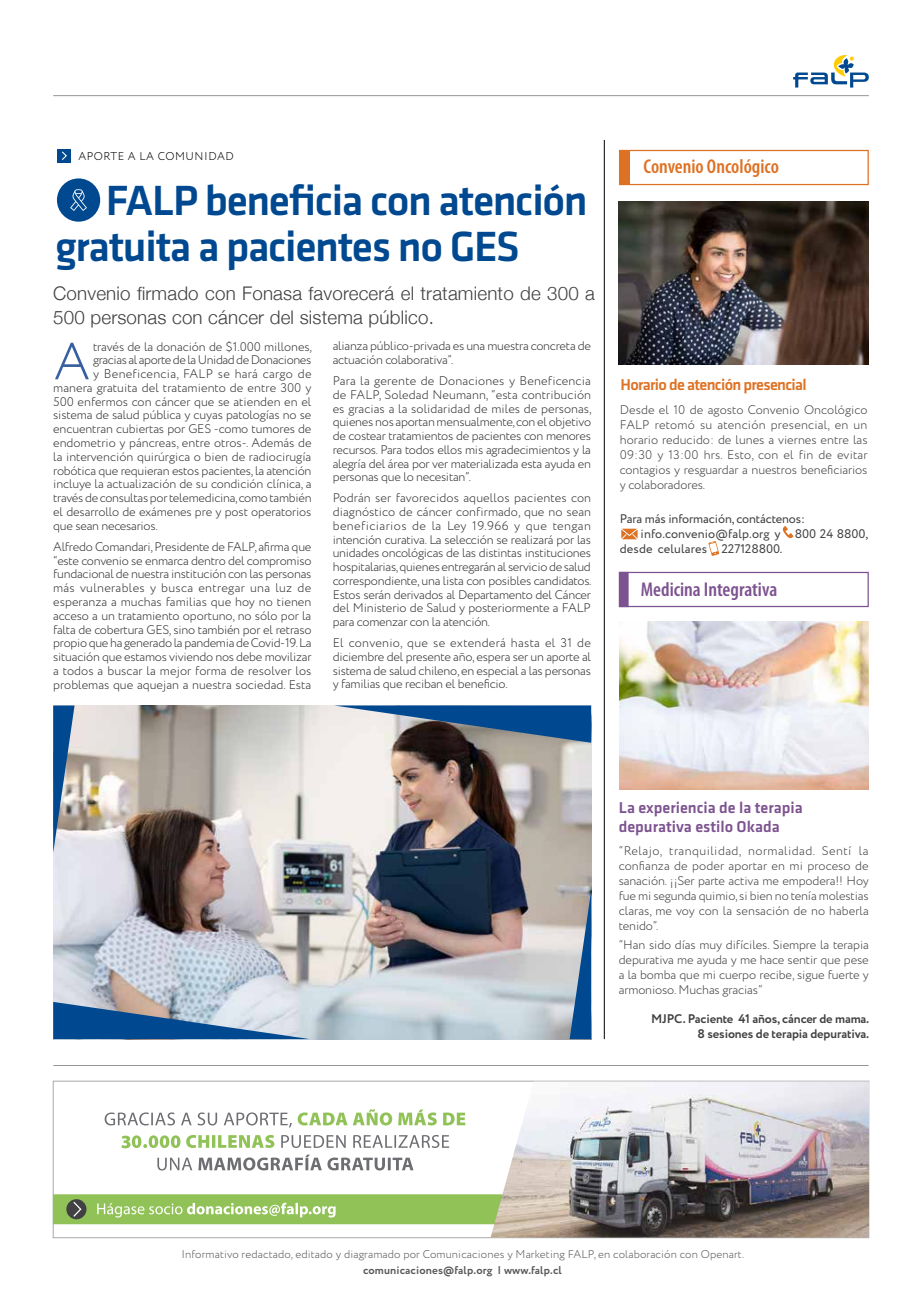
<style>
.page{position:relative;width:922px;height:1294px;background:#fff}
.page>*{position:absolute;margin:0;border:0;box-sizing:border-box;transform-origin:0 0}
.t1{font:500 43.75px/46.2px "Klavika";letter-spacing:-.03em;color:#004990}
.t2{font:600 condensed 20px "Myriad Pro";color:#7d5290}
.t3{font:600 condensed 20px "Myriad Pro";color:#de7224}
.t4{font:300 18.75px/23.8px "Helvetica Neue";letter-spacing:.01em;color:#414042}
.t5{font:500 16.25px/18.8px "Klavika";color:#7d5290}
.t6{font:500 16.25px "Klavika";letter-spacing:-.04em;color:#de7224}
.t7{font:300 12.5px/13.8px "Circe";letter-spacing:-.01em;color:#333;text-align:justify}
.t8{font:300 12.5px/15px "Circe";letter-spacing:-.01em;color:#414042;text-align:justify}
.t9{font:700 12.5px/15px "Circe";letter-spacing:-.01em;color:#414042;text-align:right}
.t10{font:300 12.5px "Circe";letter-spacing:-.03em;color:#333}
.t11{font:12.5px "Circe";letter-spacing:.01em;color:#414042}
.t12{font:12.5px "Circe";letter-spacing:-.01em;color:#414042}
.t13{font:300 12.5px "Circe";letter-spacing:.02em;color:#333}
.t14{font:12.5px "Circe";letter-spacing:.015em;color:#414042}
.t15{font:300 11.25px "Circe";letter-spacing:.01em;color:#58595b}
.t16{font:700 11.25px "Circe";letter-spacing:.01em;color:#58595b}
.t17{font:300 11.25px "Circe";letter-spacing:.05em;color:#000}
</style>
<div class="page">
<svg style="left:793px;top:55px;width:75px;height:33px"></svg>
<div style="left:618px;top:150px;width:250px;height:35px;border:1px solid #de7224"></div>
<div style="left:619px;top:150px;width:11px;height:34px;background:#de7224"></div>
<img style="left:618px;top:201px;width:250px;height:163px">
<img style="left:619px;top:621px;width:249px;height:168px">
<div style="left:619px;top:572px;width:249px;height:35px;border:1px solid #7d5290"></div>
<div style="left:618px;top:572px;width:10px;height:35px;background:#7d5290;border:1px solid #7d5290"></div>
<hr style="left:604px;top:140px;width:1px;height:899px;background:#000">
<svg style="left:782px;top:526px;width:11px;height:12px"></svg>
<svg style="left:708px;top:541px;width:11px;height:15px"></svg>
<svg style="left:621px;top:528px;width:16px;height:11px"></svg>
<img style="left:490px;top:1081px;width:378px;height:156px">
<svg style="left:157px;top:1154px;width:256px;height:16px"></svg>
<svg style="left:281px;top:1135px;width:168px;height:12px"></svg>
<svg style="left:105px;top:1109px;width:360px;height:18px"></svg>
<svg style="left:121px;top:1135px;width:153px;height:13px"></svg>
<hr style="left:53px;top:1065px;width:815px;height:1px;background:#939598">
<svg style="left:53px;top:1194px;width:486px;height:30px;background:#9dc46b"></svg>
<hr style="left:53px;top:95px;width:815px;height:1px;background:#939598">
<div style="left:58px;top:149px;width:13px;height:13px;background:#004990"></div>
<svg style="left:62px;top:151px;width:5px;height:9px"></svg>
<img style="left:57px;top:178px;width:43px;height:44px;border-radius:22px">
<svg style="left:70px;top:189px;width:17px;height:22px"></svg>
<svg style="left:55px;top:343px;width:34px;height:36px"></svg>
<img style="left:53px;top:705px;width:538px;height:334px">
<p class="t17" style="left:78px;top:149px;width:157px">APORTE A LA COMUNIDAD</p>
<h1 class="t1" style="left:55px;top:178px;width:534px;text-indent:50px">FALP beneficia con atención gratuita a pacientes no GES</h1>
<h3 class="t4" style="left:53px;top:280px;width:543px">Convenio firmado con Fonasa favorecerá el tratamiento de 300 a<br>500 personas con cáncer del sistema público.</h3>
<p class="t7" style="left:93px;top:339px;width:220px">través de la donación de $1.000 millones,</p>
<p class="t10" style="left:93px;top:352px;width:220px">gracias al aporte de la Unidad de Donaciones</p>
<p class="t13" style="left:93px;top:365px;width:220px">y Beneficencia, FALP se hará cargo de</p>
<p class="t7" style="left:53px;top:381px;width:260px">manera gratuita del tratamiento de entre 300 y</p>
<p class="t7" style="left:53px;top:395px;width:260px">500 enfermos con cáncer que se atienden en el</p>
<p class="t7" style="left:53px;top:408px;width:260px">sistema de salud pública y cuyas patologías no se</p>
<p class="t7" style="left:53px;top:422px;width:260px">encuentran cubiertas por GES -como tumores de</p>
<p class="t7" style="left:53px;top:436px;width:260px">endometrio y páncreas, entre otros-. Además de</p>
<p class="t7" style="left:53px;top:450px;width:259px">la intervención quirúrgica o bien de radiocirugía</p>
<p class="t7" style="left:53px;top:464px;width:260px">robótica que requieran estos pacientes, la atención</p>
<p class="t7" style="left:53px;top:477px;width:260px">incluye la actualización de su condición clínica, a</p>
<p class="t7" style="left:53px;top:491px;width:260px">través de consultas por telemedicina, como también</p>
<p class="t7" style="left:53px;top:505px;width:260px">el desarrollo de exámenes pre y post operatorios</p>
<p class="t7" style="left:53px;top:519px;width:106px">que sean necesarios.</p>
<p class="t7" style="left:53px;top:540px;width:260px">Alfredo Comandari, Presidente de FALP, afirma que “este convenio se enmarca dentro del compromiso fundacional de nuestra institución con las personas más vulnerables y busca entregar una luz de esperanza a muchas familias que hoy no tienen acceso a un tratamiento oportuno, no sólo por la falta de cobertura GES, sino también por el retraso propio que ha generado la pandemia de Covid-19. La situación que estamos viviendo nos debe movilizar a todos a buscar la mejor forma de resolver los problemas que aquejan a nuestra sociedad. Esta</p>
<p class="t7" style="left:332px;top:339px;width:260px">alianza público-privada es una muestra concreta de actuación colaborativa”.</p>
<p class="t7" style="left:332px;top:374px;width:260px">Para la gerente de Donaciones y Beneficencia de FALP, Soledad Neumann, “esta contribución es gracias a la solidaridad de miles de personas, quienes nos aportan mensualmente, con el objetivo de costear tratamientos de pacientes con menores recursos. Para todos ellos mis agradecimientos y la alegría del área por ver materializada esta ayuda en personas que lo necesitan”.</p>
<p class="t7" style="left:332px;top:491px;width:260px">Podrán ser favorecidos aquellos pacientes con diagnóstico de cáncer confirmado, que no sean beneficiarios de la Ley 19.966 y que tengan intención curativa. La selección se realizará por las unidades oncológicas de las distintas instituciones hospitalarias, quienes entregarán al servicio de salud correspondiente, una lista con posibles candidatos.<br>Estos serán derivados al Departamento del Cáncer del Ministerio de Salud y posteriormente a FALP para comenzar con la atención.</p>
<p class="t7" style="left:332px;top:636px;width:260px">El convenio, que se extenderá hasta el 31 de diciembre del presente año, espera ser un aporte al sistema de salud chileno, en especial a las personas y familias que reciban el beneficio.</p>
<h2 class="t3" style="left:643px;top:156px;width:137px">Convenio Oncológico</h2>
<h3 class="t6" style="left:620px;top:376px;width:188px">Horario de atención presencial</h3>
<p class="t8" style="left:619px;top:403px;width:249px">Desde el 10 de agosto Convenio Oncológico FALP retomó su atención presencial, en un horario reducido: de lunes a viernes entre las 09:30 y 13:00 hrs. Esto, con el fin de evitar contagios y resguardar a nuestros beneficiarios y colaboradores.</p>
<p class="t12" style="left:619px;top:510px;width:187px">Para más información, contáctenos:</p>
<p class="t11" style="left:640px;top:525px;width:229px">info.convenio@falp.org y 800 24 8800,</p>
<p class="t14" style="left:619px;top:540px;width:164px">desde celulares 227128800.</p>
<h2 class="t2" style="left:640px;top:578px;width:138px">Medicina Integrativa</h2>
<h3 class="t5" style="left:618px;top:798px;width:185px">La experiencia de la terapia depurativa estilo Okada</h3>
<p class="t8" style="left:618px;top:843px;width:251px">“Relajo, tranquilidad, normalidad. Sentí la confianza de poder aportar en mi proceso de sanación. ¡¡Ser parte activa me empodera!! Hoy fue mi segunda quimio, si bien no tenía molestias claras, me voy con la sensación de no haberla tenido”.</p>
<p class="t8" style="left:618px;top:937px;width:251px">“Han sido días muy difíciles. Siempre la terapia depurativa me ayuda y me hace sentir que pese a la bomba que mi cuerpo recibe, sigue fuerte y armonioso. Muchas gracias”</p>
<p class="t9" style="left:651px;top:1011px;width:220px">MJPC. Paciente 41 años, cáncer de mama.<br>8 sesiones de terapia depurativa.</p>
<p class="t15" style="left:181px;top:1246px;width:564px">Informativo redactado, editado y diagramado por Comunicaciones y Marketing FALP, en colaboración con Openart.</p>
<p class="t16" style="left:363px;top:1262px;width:200px">comunicaciones@falp.org | www.falp.cl</p>
</div>
